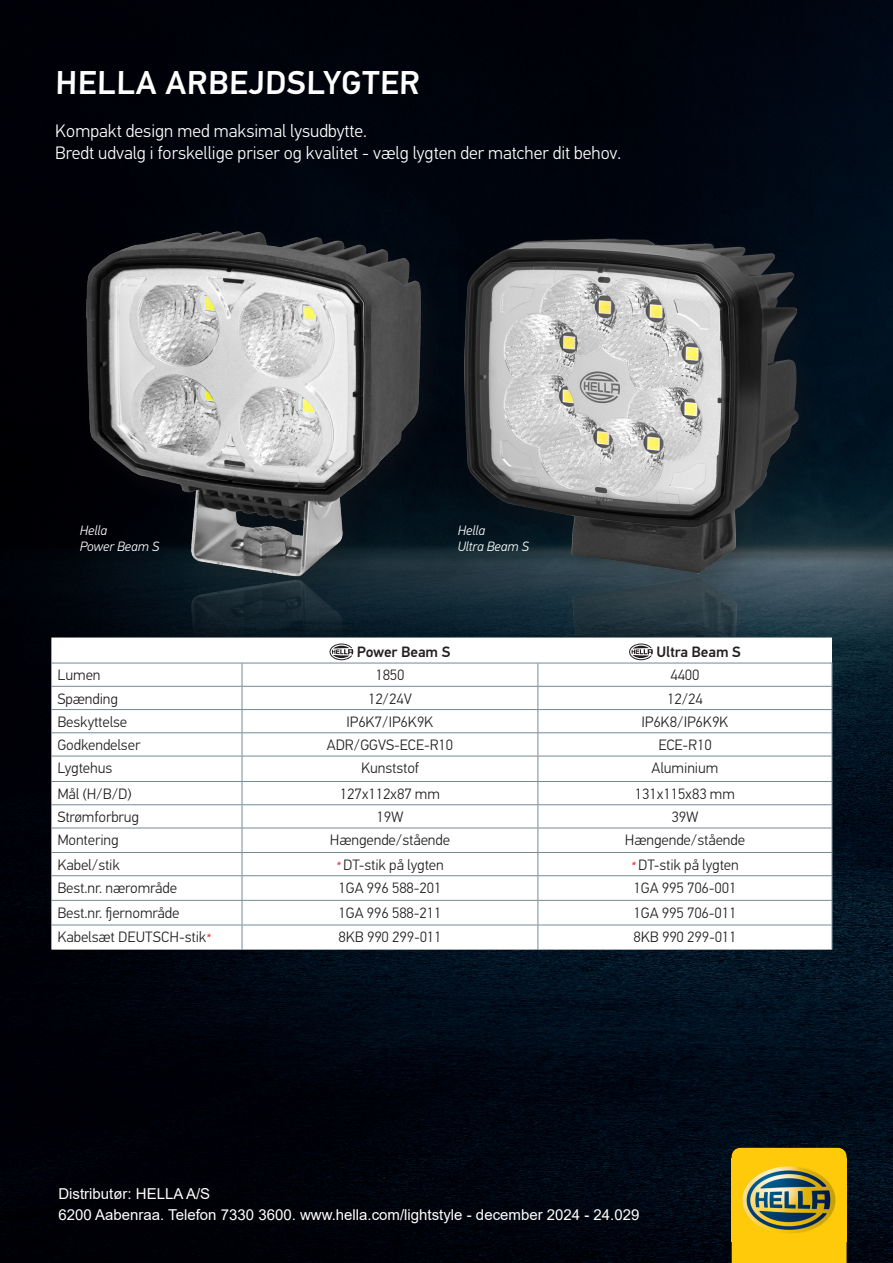
<style>
.page{position:relative;width:893px;height:1263px;background:#fff}
.page>*{position:absolute;margin:0;border:0;box-sizing:border-box;transform-origin:0 0}
.t1{font:500 33px "Hella DIN Universal";color:#fff}
.t2{font:300 18px "Hella DIN Universal";color:#fff}
.t3{font:300 15px "Hella DIN Universal";color:#231f20}
.Imprint_8pt{font:15px "Arial";color:#fff}
.t4{font:500 15px "Hella DIN Universal";color:#231f20}
.t5{font:italic 300 13.5px "Hella DIN Universal";color:#fff}
.s1{font-weight:400;font-style:italic;font-size:12px;color:#ee1d23}
</style>
<div class="page">
<img style="left:0;top:0;width:893px;height:1263px">
<img style="left:438px;top:217px;width:393px;height:339px">
<img style="left:450px;top:556px;width:383px;height:107px">
<div style="left:73px;top:219px;width:378px;height:386px;background:#231f20;opacity:.3"></div>
<img style="left:66px;top:212px;width:372px;height:342px">
<img style="left:66px;top:554px;width:372px;height:83px">
<div style="left:732px;top:1148px;width:114px;height:115px;background:#feca0a"></div>
<img style="left:732px;top:1158px;width:114px;height:83px">
<svg style="left:51px;top:637px;width:781px;height:191px"></svg>
<svg style="left:51px;top:829px;width:781px;height:121px"></svg>
<hr style="left:51px;top:686px;width:191px;height:1px;background:#748a98">
<hr style="left:242px;top:686px;width:296px;height:1px;background:#748a98">
<hr style="left:538px;top:686px;width:294px;height:1px;background:#748a98">
<hr style="left:51px;top:900px;width:191px;height:1px;background:#748a98">
<hr style="left:242px;top:900px;width:296px;height:1px;background:#748a98">
<hr style="left:538px;top:900px;width:294px;height:1px;background:#748a98">
<hr style="left:51px;top:925px;width:191px;height:1px;background:#748a98">
<hr style="left:242px;top:925px;width:296px;height:1px;background:#748a98">
<hr style="left:538px;top:925px;width:294px;height:1px;background:#748a98">
<hr style="left:51px;top:663px;width:191px;height:1px;background:#748a98">
<hr style="left:242px;top:663px;width:296px;height:1px;background:#748a98">
<hr style="left:538px;top:663px;width:294px;height:1px;background:#748a98">
<hr style="left:51px;top:709px;width:191px;height:1px;background:#748a98">
<hr style="left:242px;top:709px;width:296px;height:1px;background:#748a98">
<hr style="left:538px;top:709px;width:294px;height:1px;background:#748a98">
<hr style="left:51px;top:732px;width:191px;height:1px;background:#748a98">
<hr style="left:242px;top:732px;width:296px;height:1px;background:#748a98">
<hr style="left:538px;top:732px;width:294px;height:1px;background:#748a98">
<hr style="left:51px;top:756px;width:191px;height:1px;background:#748a98">
<hr style="left:242px;top:756px;width:296px;height:1px;background:#748a98">
<hr style="left:538px;top:756px;width:294px;height:1px;background:#748a98">
<hr style="left:51px;top:781px;width:191px;height:1px;background:#748a98">
<hr style="left:242px;top:781px;width:296px;height:1px;background:#748a98">
<hr style="left:538px;top:781px;width:294px;height:1px;background:#748a98">
<hr style="left:51px;top:804px;width:191px;height:1px;background:#748a98">
<hr style="left:242px;top:804px;width:296px;height:1px;background:#748a98">
<hr style="left:538px;top:804px;width:294px;height:1px;background:#748a98">
<hr style="left:51px;top:828px;width:191px;height:1px;background:#748a98">
<hr style="left:242px;top:828px;width:296px;height:1px;background:#748a98">
<hr style="left:538px;top:828px;width:294px;height:1px;background:#748a98">
<hr style="left:51px;top:852px;width:191px;height:1px;background:#748a98">
<hr style="left:242px;top:852px;width:296px;height:1px;background:#748a98">
<hr style="left:538px;top:852px;width:294px;height:1px;background:#748a98">
<hr style="left:51px;top:875px;width:191px;height:1px;background:#748a98">
<hr style="left:242px;top:875px;width:296px;height:1px;background:#748a98">
<hr style="left:538px;top:875px;width:294px;height:1px;background:#748a98">
<svg style="left:242px;top:663px;width:1px;height:287px"></svg>
<svg style="left:537px;top:663px;width:1px;height:287px"></svg>
<svg style="left:832px;top:663px;width:1px;height:287px"></svg>
<svg style="left:330px;top:643px;width:23px;height:17px"></svg>
<svg style="left:629px;top:643px;width:24px;height:17px"></svg>
<p class="t1" style="left:56px;top:62px;width:367px">HELLA ARBEJDSLYGTER</p>
<p class="t2" style="left:55px;top:120px;width:313px">Kompakt design med maksimal lysudbytte.</p>
<p class="t2" style="left:55px;top:142px;width:567px">Bredt udvalg i forskellige priser og kvalitet - vælg lygten der matcher dit behov.</p>
<p class="t5" style="left:80px;top:522px;width:29px">Hella</p>
<p class="t5" style="left:458px;top:522px;width:29px">Hella</p>
<p class="t5" style="left:80px;top:538px;width:81px">Power Beam S</p>
<p class="t5" style="left:458px;top:538px;width:73px">Ultra Beam S</p>
<p class="t4" style="left:357px;top:642px;width:95px">Power Beam S</p>
<p class="t4" style="left:657px;top:642px;width:86px">Ultra Beam S</p>
<p class="t3" style="left:57px;top:666px;width:45px">Lumen</p>
<p class="t3" style="left:375px;top:666px;width:31px">1850</p>
<p class="t3" style="left:670px;top:666px;width:31px">4400</p>
<p class="t3" style="left:57px;top:689px;width:62px">Spænding</p>
<p class="t3" style="left:368px;top:689px;width:46px">12/24V</p>
<p class="t3" style="left:667px;top:689px;width:38px">12/24</p>
<p class="t3" style="left:57px;top:713px;width:72px">Beskyttelse</p>
<p class="t3" style="left:346px;top:713px;width:88px">IP6K7/IP6K9K</p>
<p class="t3" style="left:641px;top:713px;width:89px">IP6K8/IP6K9K</p>
<p class="t3" style="left:57px;top:736px;width:84px">Godkendelser</p>
<p class="t3" style="left:327px;top:736px;width:128px">ADR/GGVS-ECE-R10</p>
<p class="t3" style="left:658px;top:736px;width:55px">ECE-R10</p>
<p class="t3" style="left:57px;top:759px;width:57px">Lygtehus</p>
<p class="t3" style="left:361px;top:759px;width:60px">Kunststof</p>
<p class="t3" style="left:652px;top:759px;width:69px">Aluminium</p>
<p class="t3" style="left:57px;top:785px;width:76px">Mål (H/B/D)</p>
<p class="t3" style="left:340px;top:785px;width:102px">127x112x87 mm</p>
<p class="t3" style="left:635px;top:785px;width:102px">131x115x83 mm</p>
<p class="t3" style="left:57px;top:808px;width:84px">Strømforbrug</p>
<p class="t3" style="left:377px;top:808px;width:29px">19W</p>
<p class="t3" style="left:672px;top:808px;width:29px">39W</p>
<p class="t3" style="left:57px;top:831px;width:63px">Montering</p>
<p class="t3" style="left:330px;top:831px;width:122px">Hængende/stående</p>
<p class="t3" style="left:625px;top:831px;width:122px">Hængende/stående</p>
<p class="t3" style="left:57px;top:856px;width:64px">Kabel/stik</p>
<p class="t3" style="left:336px;top:856px;width:109px"><span class="s1">*</span> DT-stik på lygten</p>
<p class="t3" style="left:631px;top:856px;width:109px"><span class="s1">*</span> DT-stik på lygten</p>
<p class="t3" style="left:57px;top:879px;width:121px">Best.nr. nærområde</p>
<p class="t3" style="left:339px;top:879px;width:104px">1GA 996 588-201</p>
<p class="t3" style="left:634px;top:879px;width:105px">1GA 995 706-001</p>
<p class="t3" style="left:57px;top:903px;width:124px">Best.nr. fjernområde</p>
<p class="t3" style="left:339px;top:903px;width:104px">1GA 996 588-211</p>
<p class="t3" style="left:634px;top:903px;width:105px">1GA 995 706-011</p>
<p class="t3" style="left:57px;top:928px;width:155px">Kabelsæt DEUTSCH-stik<span class="s1">*</span></p>
<p class="t3" style="left:338px;top:928px;width:105px">8KB 990 299-011</p>
<p class="t3" style="left:633px;top:928px;width:105px">8KB 990 299-011</p>
<p class="Imprint_8pt" style="left:58px;top:1183px;width:153px">Distributør: HELLA A/S</p>
<p class="Imprint_8pt" style="left:58px;top:1204px;width:582px">6200 Aabenraa. Telefon 7330 3600. www.hella.com/lightstyle - december 2024 - 24.029</p>
</div>
